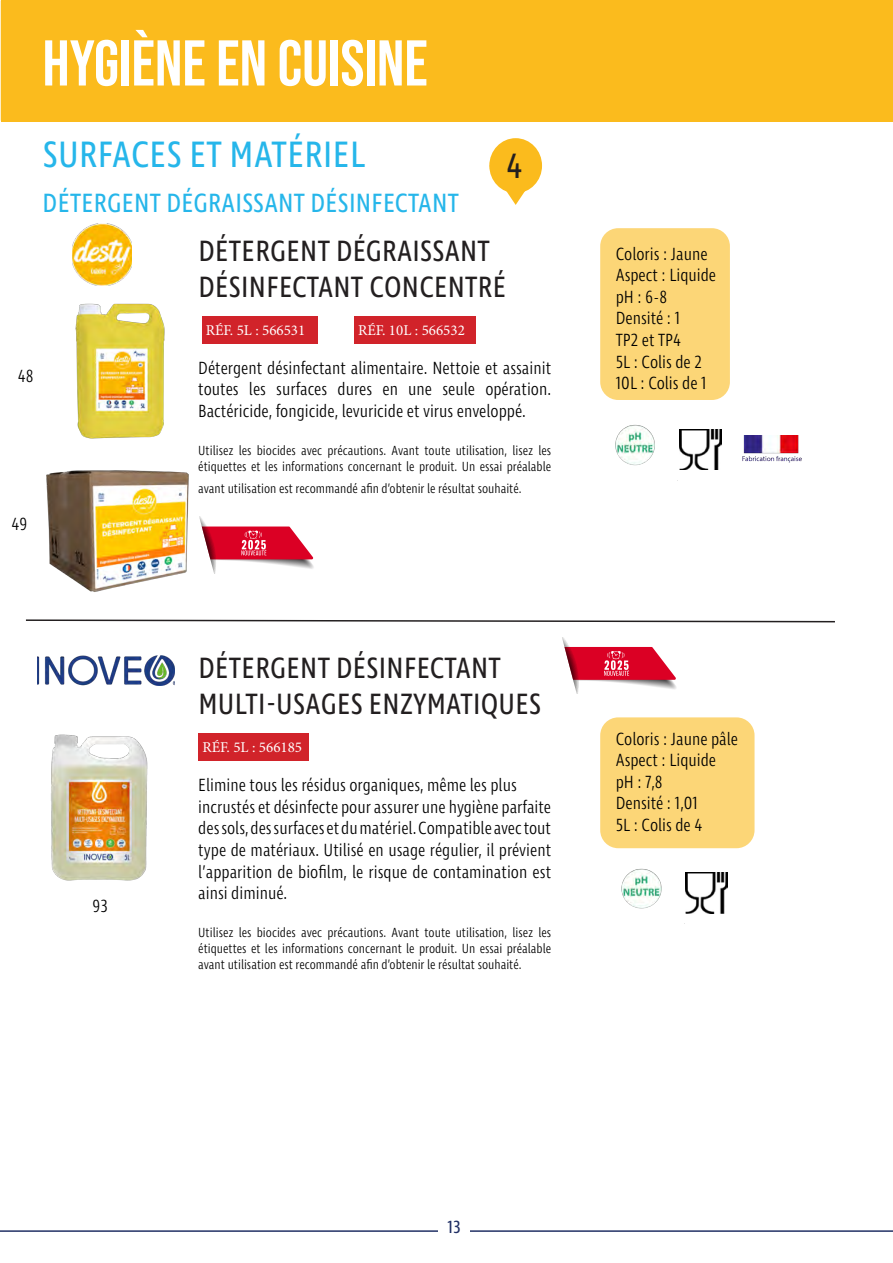
<style>
.page{position:relative;width:893px;height:1263px;background:#fff}
.page>*{position:absolute;margin:0;border:0;box-sizing:border-box;transform-origin:0 0}
.t1{font:64.5px "Bebas Neue";color:#fff}
.t2{font:37.5px "Ingra Cd";letter-spacing:.01em;color:#26b6ea}
.t3{font:36px "Ingra Cd";color:#231f20}
.t4{font:30px/36px "Ingra Cd";letter-spacing:.01em;color:#231f20}
.t5{font:27px "Ingra Cd";letter-spacing:.01em;color:#26b6ea}
.t6{font:300 18px/21.6px "Ingra Cd";color:#000}
.t7{font:18px "Ingra Cd";color:#213065}
.t8{font:15px "Minion Pro";color:#fff}
.t9{font:300 13.5px/16.2px "Ingra Cd";color:#000}
</style>
<div class="page">
<hr style="left:0;top:1230px;width:893px;height:2px;background:#213065">
<div style="left:438px;top:1214px;width:32px;height:32px;background:#fff"></div>
<div style="left:1px;top:0;width:892px;height:121px;background:#fbbb1d"></div>
<div style="left:202px;top:316px;width:115px;height:28px;background:#d1232a"></div>
<div style="left:600px;top:228px;width:130px;height:172px;background:#fcd677;border-radius:18px"></div>
<div style="left:354px;top:316px;width:121px;height:28px;background:#d1232a"></div>
<svg style="left:25px;top:619px;width:810px;height:4px"></svg>
<div style="left:198px;top:733px;width:111px;height:28px;background:#d1232a"></div>
<div style="left:600px;top:717px;width:154px;height:131px;background:#fcd677;border-radius:18px"></div>
<img style="left:37px;top:655px;width:138px;height:31px">
<img style="left:73px;top:224px;width:59px;height:61px">
<div style="left:489px;top:138px;width:53px;height:55px;background:#fbbb1d;border-radius:50%"></div>
<svg style="left:489px;top:166px;width:53px;height:39px"></svg>
<img style="left:75px;top:303px;width:90px;height:136px">
<img style="left:679px;top:429px;width:42px;height:41px">
<img style="left:743px;top:436px;width:59px;height:27px">
<img style="left:615px;top:424px;width:40px;height:42px">
<img style="left:46px;top:470px;width:143px;height:122px">
<img style="left:51px;top:734px;width:97px;height:147px">
<img style="left:686px;top:872px;width:42px;height:41px">
<img style="left:621px;top:868px;width:41px;height:41px">
<svg style="left:562px;top:637px;width:114px;height:56px"></svg>
<svg style="left:199px;top:517px;width:115px;height:56px"></svg>
<h1 class="t1" style="left:43px;top:27px;width:387px">HYGIÈNE EN CUISINE</h1>
<p class="t6" style="left:18px;top:366px;width:17px">48</p>
<p class="t6" style="left:11px;top:514px;width:17px">49</p>
<h2 class="t2" style="left:43px;top:131px;width:324px">SURFACES ET MATÉRIEL</h2>
<h3 class="t5" style="left:43px;top:186px;width:418px">DÉTERGENT DÉGRAISSANT DÉSINFECTANT</h3>
<h3 class="t3" style="left:506px;top:144px;width:18px">4</h3>
<h3 class="t4" style="left:198px;top:234px;width:309px">DÉTERGENT DÉGRAISSANT<br>DÉSINFECTANT CONCENTRÉ</h3>
<p class="t8" style="left:358px;top:320px;width:108px">RÉF. 10L : 566532</p>
<p class="t8" style="left:206px;top:320px;width:101px">RÉF. 5L : 566531</p>
<p class="t6" style="left:198px;top:358px;width:354px;text-align:justify">Détergent désinfectant alimentaire. Nettoie et assainit toutes les surfaces dures en une seule opération.<br>Bactéricide, fongicide, levuricide et virus enveloppé.</p>
<p class="t9" style="left:198px;top:443px;width:354px">Utilisez les biocides avec précautions. Avant toute utilisation, lisez les étiquettes et les informations concernant le produit. Un essai préalable</p>
<p class="t9" style="left:198px;top:481px;width:325px">avant utilisation est recommandé afin d’obtenir le résultat souhaité.</p>
<p class="t6" style="left:92px;top:896px;width:17px">93</p>
<h3 class="t4" style="left:198px;top:651px;width:344px">DÉTERGENT DÉSINFECTANT<br>MULTI-USAGES ENZYMATIQUES</h3>
<p class="t8" style="left:202px;top:738px;width:101px">RÉF. 5L : 566185</p>
<p class="t6" style="left:198px;top:775px;width:354px">Elimine tous les résidus organiques, même les plus incrustés et désinfecte pour assurer une hygiène parfaite des sols, des surfaces et du matériel. Compatible avec tout type de matériaux. Utilisé en usage régulier, il prévient l’apparition de biofilm, le risque de contamination est ainsi diminué.</p>
<p class="t9" style="left:198px;top:925px;width:354px;text-align:justify">Utilisez les biocides avec précautions. Avant toute utilisation, lisez les étiquettes et les informations concernant le produit. Un essai préalable avant utilisation est recommandé afin d’obtenir le résultat souhaité.</p>
<p class="t6" style="left:616px;top:244px;width:102px">Coloris : Jaune<br>Aspect : Liquide pH : 6-8<br>Densité : 1<br>TP2 et TP4<br>5L : Colis de 2<br>10L : Colis de 1</p>
<p class="t6" style="left:616px;top:729px;width:124px">Coloris : Jaune pâle<br>Aspect : Liquide pH : 7,8<br>Densité : 1,01<br>5L : Colis de 4</p>
<p class="t7" style="left:448px;top:1215px;width:15px">13</p>
</div>
